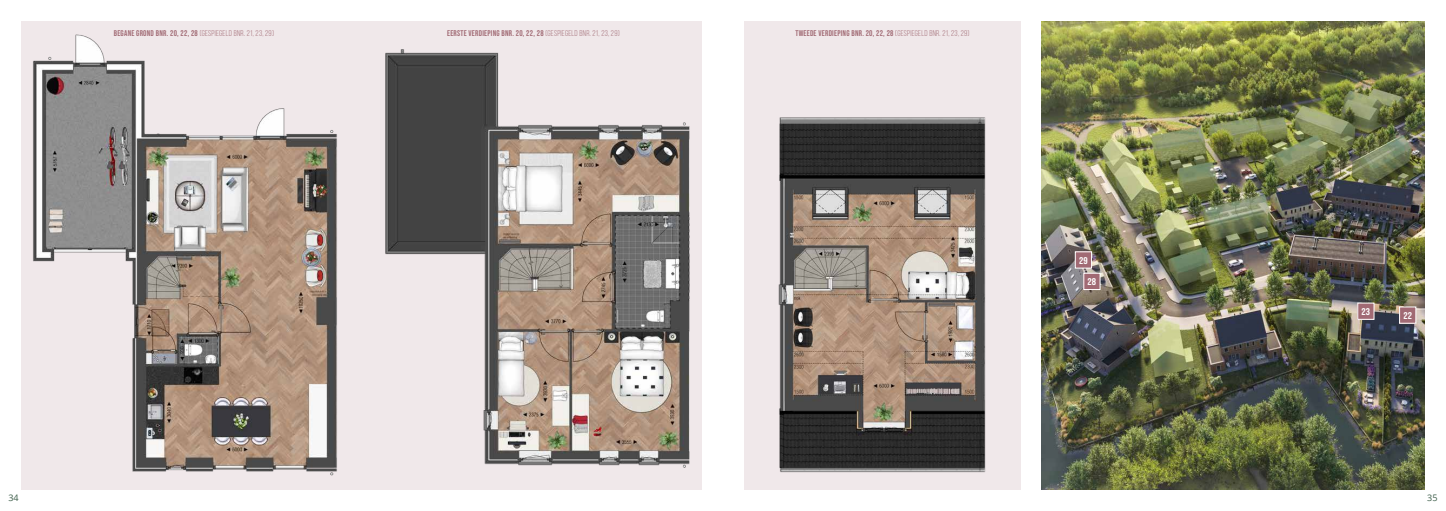
<style>
.page{position:relative;width:1446px;height:511px;background:#fff}
.page>*{position:absolute;margin:0;border:0;box-sizing:border-box;transform-origin:0 0}
.t1{font:9.75px "Bebas Neue";color:#fff;scale:1.1 1}
.t2{font:9px "Open Sans";color:#3c5d49}
.t3{font:8.25px "Bebas Neue";letter-spacing:.03em;color:#a16a74}
.t4{font:8.25px "Bebas Neue";letter-spacing:.03em;color:#a16a74}
.s1{font-style:inherit}
</style>
<div class="page">
<div style="left:21px;top:21px;width:681px;height:468px;background:#f0e8ea"></div>
<div style="left:744px;top:21px;width:276px;height:468px;background:#f0e8ea"></div>
<img style="left:33px;top:34px;width:657px;height:442px">
<img style="left:778px;top:117px;width:208px;height:356px">
<img style="left:1042px;top:21px;width:382px;height:468px">
<div style="left:1084px;top:273px;width:16px;height:16px;background:#a16a74"></div>
<div style="left:1083px;top:272px;width:17px;height:17px;border:1px solid #fff"></div>
<div style="left:1357px;top:303px;width:17px;height:16px;background:#a16a74"></div>
<div style="left:1357px;top:302px;width:17px;height:17px;border:1px solid #fff"></div>
<div style="left:1399px;top:307px;width:17px;height:16px;background:#a16a74"></div>
<div style="left:1399px;top:306px;width:17px;height:17px;border:1px solid #fff"></div>
<div style="left:1075px;top:251px;width:16px;height:17px;background:#a16a74"></div>
<div style="left:1075px;top:251px;width:17px;height:17px;border:1px solid #fff"></div>
<p class="t4" style="left:114px;top:29px;width:162px"><span class="s1">BEGANE GROND BNR. 20, 22, 28</span> (GESPIEGELD BNR. 21, 23, 29)</p>
<p class="t3" style="left:447px;top:29px;width:174px">EERSTE VERDIEPING BNR. 20, 22, 28 <span class="s1">(GESPIEGELD BNR. 21, 23, 29)</span></p>
<p class="t3" style="left:795px;top:29px;width:176px">TWEEDE VERDIEPING BNR. 20, 22, 28 <span class="s1">(GESPIEGELD BNR. 21, 23, 29)</span></p>
<p class="t1" style="left:1079px;top:254px;width:9px">29</p>
<p class="t1" style="left:1087px;top:276px;width:9px">28</p>
<p class="t1" style="left:1361px;top:306px;width:9px">23</p>
<p class="t1" style="left:1403px;top:309px;width:9px">22</p>
<p class="t2" style="left:9px;top:491px;width:12px">34</p>
<p class="t2" style="left:1427px;top:491px;width:12px">35</p>
</div>
